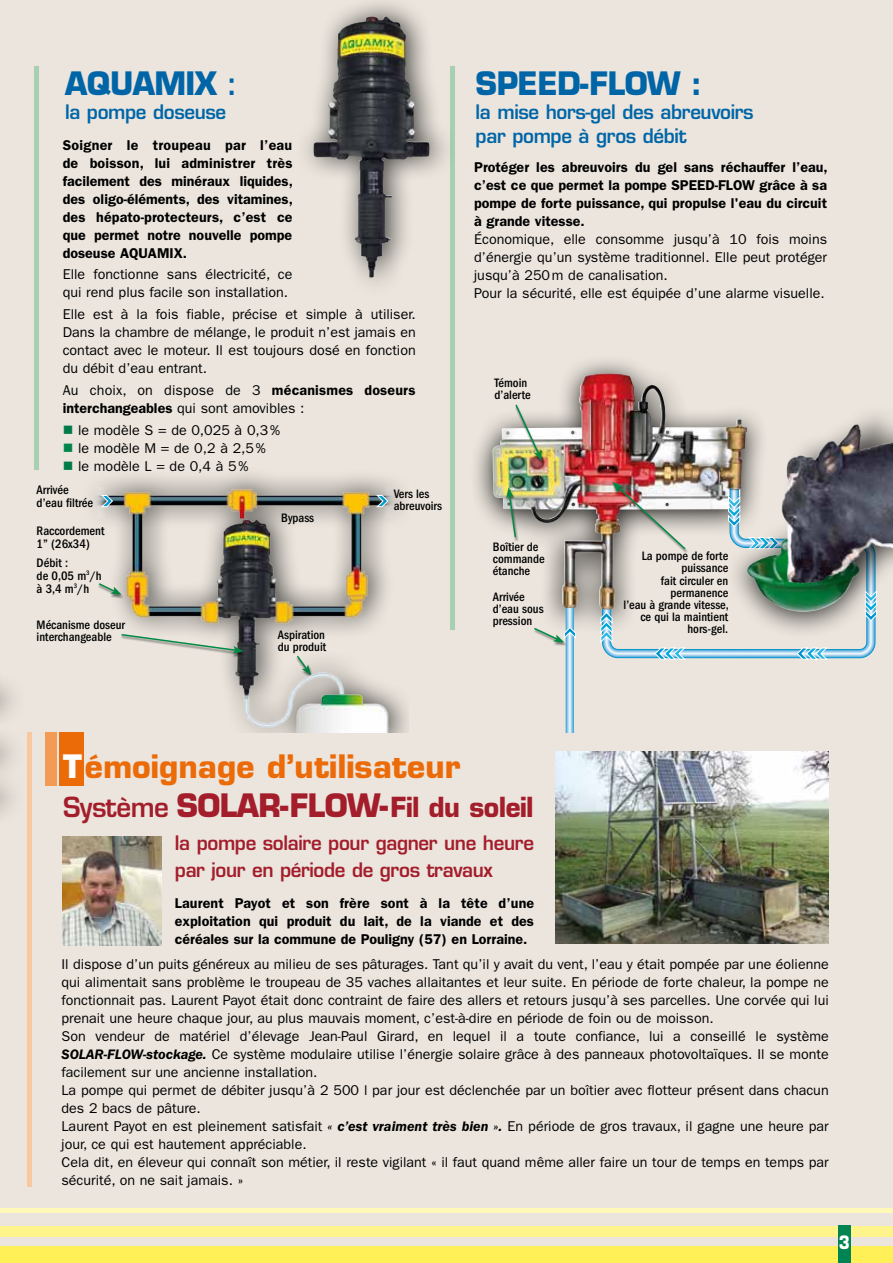
<style>
.page{position:relative;width:893px;height:1263px;background:#ebe5dd}
.page>*{position:absolute;margin:0;border:0;box-sizing:border-box;transform-origin:0 0}
.t1{font:700 31.5px/39px "Eurostile";color:#eb6b09}
.t2{font:700 31.5px "Eurostile";letter-spacing:-.02em;color:#0065a7;scale:.96 1}
.t3{font:600 19.5px/27px "Eurostile";letter-spacing:-.02em;color:#a31d2b;scale:.96 1}
.t4{font:600 19.5px/24px "Eurostile";letter-spacing:-.02em;color:#0065a7;scale:.96 1}
.t5{font:700 18px "Eurostile";color:#fff;scale:.85 1}
.t6{font:14.25px/18px "ITC Franklin Gothic Std";color:#000}
.t7{font:600 14.25px/18px "ITC Franklin Gothic Std";color:#000;text-align:justify}
.t8{font:500 condensed 12.75px/12.8px "ITC Franklin Gothic Std";color:#000}
.t9{font:500 condensed 12.6px/12px "ITC Franklin Gothic Std";color:#000}
.s1{font-weight:600}
.s2{color:#007a46}
.s3{color:#008449}
.s4{color:#fff}
.s5{font-weight:600;font-size:27px;color:#a31d2b}
.s6{color:#a31d2b}
.s7{font-size:27px;color:#a31d2b}
.s8{font-weight:600;font-style:italic}
</style>
<div class="page">
<hr style="left:0;top:1208px;width:893px;height:4px;background:#fff8b8">
<div style="left:0;top:1246px;width:893px;height:17px;background:#fff057"></div>
<div style="left:0;top:1226px;width:893px;height:10px;background:#fff48c"></div>
<div style="left:838px;top:1226px;width:12px;height:37px;background:#008453"></div>
<hr style="left:34px;top:66px;width:4px;height:404px;background:#a6d0b1">
<hr style="left:451px;top:66px;width:4px;height:564px;background:#a6d0b1">
<div style="left:0;top:620px;width:23px;height:235px;background:#000;opacity:.7"></div>
<div style="left:293px;top:0;width:162px;height:297px;background:#000;opacity:.7"></div>
<img style="left:337px;top:16px;width:48px;height:33px">
<div style="left:467px;top:353px;width:300px;height:282px;background:#000;opacity:.9"></div>
<img style="left:492px;top:373px;width:128px;height:237px">
<img style="left:727px;top:405px;width:166px;height:174px">
<div style="left:514px;top:405px;width:30px;height:60px;background:#000;opacity:.5"></div>
<svg style="left:514px;top:403px;width:28px;height:58px"></svg>
<svg style="left:532px;top:605px;width:46px;height:128px"></svg>
<div style="left:505px;top:488px;width:13px;height:54px;background:#000;opacity:.5"></div>
<svg style="left:506px;top:487px;width:11px;height:52px"></svg>
<img style="left:600px;top:482px;width:277px;height:178px">
<div style="left:69px;top:462px;width:340px;height:294px;background:#000;opacity:.7"></div>
<img style="left:86px;top:487px;width:315px;height:246px">
<svg style="left:101px;top:495px;width:12px;height:12px"></svg>
<svg style="left:376px;top:495px;width:12px;height:12px"></svg>
<div style="left:120px;top:634px;width:126px;height:24px;background:#000;opacity:.5"></div>
<svg style="left:120px;top:633px;width:123px;height:21px"></svg>
<div style="left:35px;top:733px;width:792px;height:52px;background:#ebe5dd"></div>
<img style="left:62px;top:836px;width:99px;height:110px">
<img style="left:555px;top:752px;width:273px;height:191px">
<div style="left:27px;top:732px;width:5px;height:455px;background:#fac89e"></div>
<div style="left:59px;top:732px;width:25px;height:54px;background:#eb6b09"></div>
<div style="left:45px;top:732px;width:11px;height:54px;background:#f39b55"></div>
<h1 class="t2" style="left:65px;top:64px;width:182px">AQUAMIX <span class="s1">:</span></h1>
<h2 class="t4" style="left:65px;top:100px;width:169px">la pompe doseuse</h2>
<p class="t7" style="left:63px;top:137px;width:232px">Soigner le troupeau par l’eau de boisson, lui administrer très facilement des minéraux liquides, des oligo-éléments, des vitamines, des hépato-protecteurs, c’est ce que permet notre nouvelle pompe doseuse AQUAMIX.</p>
<p class="t6" style="left:63px;top:265px;width:231px">Elle fonctionne sans électricité, ce qui rend plus facile son installation.</p>
<p class="t6" style="left:63px;top:305px;width:354px;text-align:justify">Elle est à la fois fiable, précise et simple à utiliser.<br>Dans la chambre de mélange, le produit n’est jamais en contact avec le moteur. Il est toujours dosé en fonction du débit d’eau entrant.</p>
<p class="t6" style="left:63px;top:381px;width:354px">Au choix, on dispose de 3 <span class="s1">mécanismes doseurs interchangeables</span> qui sont amovibles :</p>
<p class="t6" style="left:63px;top:422px;width:219px"><span class="s2">■</span> le modèle S = de 0,025 à 0,3%</p>
<p class="t6" style="left:63px;top:440px;width:205px"><span class="s3">■</span> le modèle M = de 0,2 à 2,5%</p>
<p class="t6" style="left:63px;top:458px;width:187px"><span class="s2">■</span> le modèle L = de 0,4 à 5%</p>
<p class="t8" style="left:37px;top:483px;width:58px">Arrivée d’eau filtrée</p>
<p class="t8" style="left:37px;top:525px;width:69px">Raccordement<br>1” (26x34)</p>
<p class="t8" style="left:37px;top:557px;width:66px">Débit :<br>de 0,05 m<sup>3</sup>/h à 3,4 m<sup>3</sup>/h</p>
<p class="t9" style="left:37px;top:618px;width:90px">Mécanisme doseur interchangeable</p>
<p class="t9" style="left:281px;top:512px;width:35px">Bypass</p>
<p class="t9" style="left:278px;top:629px;width:50px">Aspiration du produit</p>
<p class="t9" style="left:394px;top:487px;width:50px">Vers les abreuvoirs</p>
<h1 class="t2" style="left:476px;top:64px;width:237px">SPEED-FLOW :</h1>
<h2 class="t4" style="left:476px;top:100px;width:291px">la mise hors-gel des abreuvoirs par pompe à gros débit</h2>
<p class="t7" style="left:474px;top:158px;width:355px">Protéger les abreuvoirs du gel sans réchauffer l’eau, c’est ce que permet la pompe SPEED-FLOW grâce à sa pompe de forte puissance, qui propulse l'eau du circuit à grande vitesse.</p>
<p class="t6" style="left:474px;top:230px;width:354px">économique, elle consomme jusqu’à 10 fois moins d’énergie qu’un système traditionnel. Elle peut protéger jusqu’à 250m de canalisation.<br>Pour la sécurité, elle est équipée d’une alarme visuelle.</p>
<p class="t9" style="left:495px;top:377px;width:38px">Témoin d’alerte</p>
<p class="t9" style="left:493px;top:541px;width:53px">Boîtier de commande étanche</p>
<p class="t9" style="left:493px;top:591px;width:52px">Arrivée d’eau sous pression</p>
<p class="t9" style="left:624px;top:550px;width:107px;text-align:right">La pompe de forte puissance<br>fait circuler en permanence<br>l’eau à grande vitesse, ce qui la maintient hors-gel.</p>
<h1 class="t1" style="left:63px;top:747px;width:472px"><span class="s4">T</span>émoignage d’utilisateur<br><span class="s5">Système</span> <span class="s6">SOLAR-FLOW-</span><span class="s7">Fil du soleil</span></h1>
<h2 class="t3" style="left:175px;top:829px;width:376px">la pompe solaire pour gagner une heure par jour en période de gros travaux</h2>
<p class="t7" style="left:175px;top:894px;width:361px">Laurent Payot et son frère sont à la tête d’une exploitation qui produit du lait, de la viande et des céréales sur la commune de Pouligny (57) en Lorraine.</p>
<p class="t6" style="left:62px;top:955px;width:769px">Il dispose d’un puits généreux au milieu de ses pâturages. Tant qu’il y avait du vent, l’eau y était pompée par une éolienne qui alimentait sans problème le troupeau de 35 vaches allaitantes et leur suite. En période de forte chaleur, la pompe ne fonctionnait pas. Laurent Payot était donc contraint de faire des allers et retours jusqu’à ses parcelles. Une corvée qui lui prenait une heure chaque jour, au plus mauvais moment, c’est-à-dire en période de foin ou de moisson.<br>Son vendeur de matériel d’élevage Jean-Paul Girard, en lequel il a toute confiance, lui a conseillé le système <span class="s8">SOLAR-FLOW-stockage.</span> Ce système modulaire utilise l’énergie solaire grâce à des panneaux photovoltaïques. Il se monte facilement sur une ancienne installation.<br>La pompe qui permet de débiter jusqu’à 2 500 l par jour est déclenchée par un boîtier avec flotteur présent dans chacun des 2 bacs de pâture.<br>Laurent Payot en est pleinement satisfait <span class="s8">« c’est vraiment très bien ».</span> En période de gros travaux, il gagne une heure par jour, ce qui est hautement appréciable.<br>Cela dit, en éleveur qui connaît son métier, il reste vigilant « il faut quand même aller faire un tour de temps en temps par sécurité, on ne sait jamais. »</p>
<p class="t5" style="left:839px;top:1231px;width:14px">3</p>
</div>
